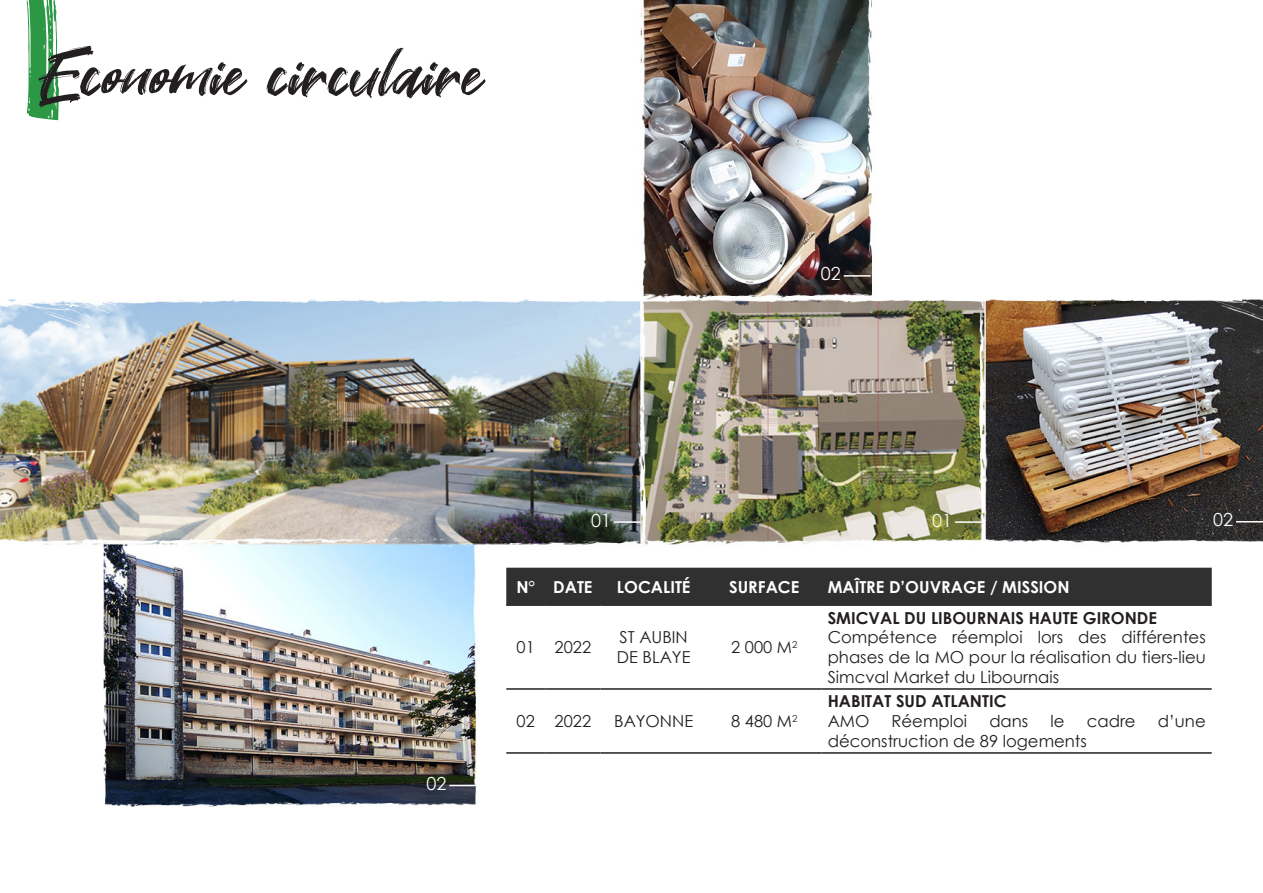
<style>
.page{position:relative;width:1263px;height:893px;background:#fff}
.page>*{position:absolute;margin:0;border:0;box-sizing:border-box;transform-origin:0 0}
.t1{font:75px "Great Sejagad";color:#231f20}
.t2{font:18px "Century Gothic";color:#fff}
.t3{font:16.5px/19.8px "Century Gothic";color:#231f20;text-align:justify}
.t4{font:700 16.5px "Century Gothic";color:#231f20}
.t5{font:700 16.5px "Century Gothic";color:#fff}
</style>
<div class="page">
<img style="left:0;top:0;width:1263px;height:807px">
<svg style="left:27px;top:0;width:32px;height:120px;background:#5db071"></svg>
<hr style="left:614px;top:521px;width:27px;height:2px;background:#fff">
<hr style="left:955px;top:521px;width:27px;height:2px;background:#fff">
<svg style="left:1236px;top:521px;width:27px;height:1px"></svg>
<hr style="left:844px;top:275px;width:27px;height:2px;background:#fff">
<svg style="left:449px;top:785px;width:27px;height:1px"></svg>
<div style="left:506px;top:568px;width:706px;height:36px;background:#303030"></div>
<hr style="left:506px;top:688px;width:39px;height:2px;background:#231f20">
<hr style="left:545px;top:688px;width:55px;height:2px;background:#231f20">
<hr style="left:600px;top:688px;width:107px;height:2px;background:#231f20">
<hr style="left:707px;top:688px;width:115px;height:2px;background:#231f20">
<hr style="left:822px;top:688px;width:390px;height:2px;background:#231f20">
<hr style="left:506px;top:752px;width:39px;height:2px;background:#231f20">
<hr style="left:545px;top:752px;width:55px;height:2px;background:#231f20">
<hr style="left:600px;top:752px;width:107px;height:2px;background:#231f20">
<hr style="left:707px;top:752px;width:115px;height:2px;background:#231f20">
<hr style="left:822px;top:752px;width:390px;height:2px;background:#231f20">
<hr style="left:506px;top:604px;width:39px;height:2px;background:#303030">
<hr style="left:545px;top:604px;width:55px;height:2px;background:#303030">
<hr style="left:600px;top:604px;width:107px;height:2px;background:#303030">
<hr style="left:707px;top:604px;width:115px;height:2px;background:#303030">
<hr style="left:822px;top:604px;width:390px;height:2px;background:#303030">
<p class="t1" style="left:39px;top:33px;width:446px">Economie circulaire</p>
<p class="t2" style="left:821px;top:261px;width:21px">02</p>
<p class="t2" style="left:427px;top:771px;width:21px">02</p>
<p class="t2" style="left:591px;top:507px;width:21px">01</p>
<p class="t2" style="left:932px;top:507px;width:21px">01</p>
<p class="t2" style="left:1213px;top:507px;width:21px">02</p>
<p class="t5" style="left:516px;top:574px;width:20px">N°</p>
<p class="t5" style="left:553px;top:574px;width:41px">DATE</p>
<p class="t5" style="left:617px;top:574px;width:75px">LOCALITÉ</p>
<p class="t5" style="left:729px;top:574px;width:72px">SURFACE</p>
<p class="t5" style="left:828px;top:574px;width:243px">MAÎTRE D’OUVRAGE / MISSION</p>
<p class="t3" style="left:517px;top:637px;width:20px">01</p>
<p class="t3" style="left:555px;top:637px;width:38px">2022</p>
<p class="t3" style="left:620px;top:627px;width:70px">ST AUBIN</p>
<p class="t3" style="left:617px;top:647px;width:75px">DE BLAYE</p>
<p class="t3" style="left:731px;top:637px;width:68px">2 000 M<sup>2</sup></p>
<p class="t3" style="left:517px;top:711px;width:20px">02</p>
<p class="t3" style="left:555px;top:711px;width:38px">2022</p>
<p class="t3" style="left:614px;top:711px;width:81px">BAYONNE</p>
<p class="t3" style="left:731px;top:711px;width:68px">8 480 M<sup>2</sup></p>
<p class="t4" style="left:828px;top:605px;width:331px">SMICVAL DU LIBOURNAIS HAUTE GIRONDE</p>
<p class="t3" style="left:828px;top:627px;width:380px">Compétence réemploi lors des différentes phases de la MO pour la réalisation du tiers-lieu Simcval Market du Libournais</p>
<p class="t4" style="left:828px;top:689px;width:180px">HABITAT SUD ATLANTIC</p>
<p class="t3" style="left:828px;top:711px;width:43px">AMO</p>
<p class="t3" style="left:891px;top:711px;width:77px">Réemploi</p>
<p class="t3" style="left:989px;top:711px;width:41px">dans</p>
<p class="t3" style="left:1050px;top:711px;width:16px">le</p>
<p class="t3" style="left:1087px;top:711px;width:50px">cadre</p>
<p class="t3" style="left:1158px;top:711px;width:49px">d’une</p>
<p class="t3" style="left:828px;top:731px;width:261px">déconstruction de 89 logements</p>
</div>
